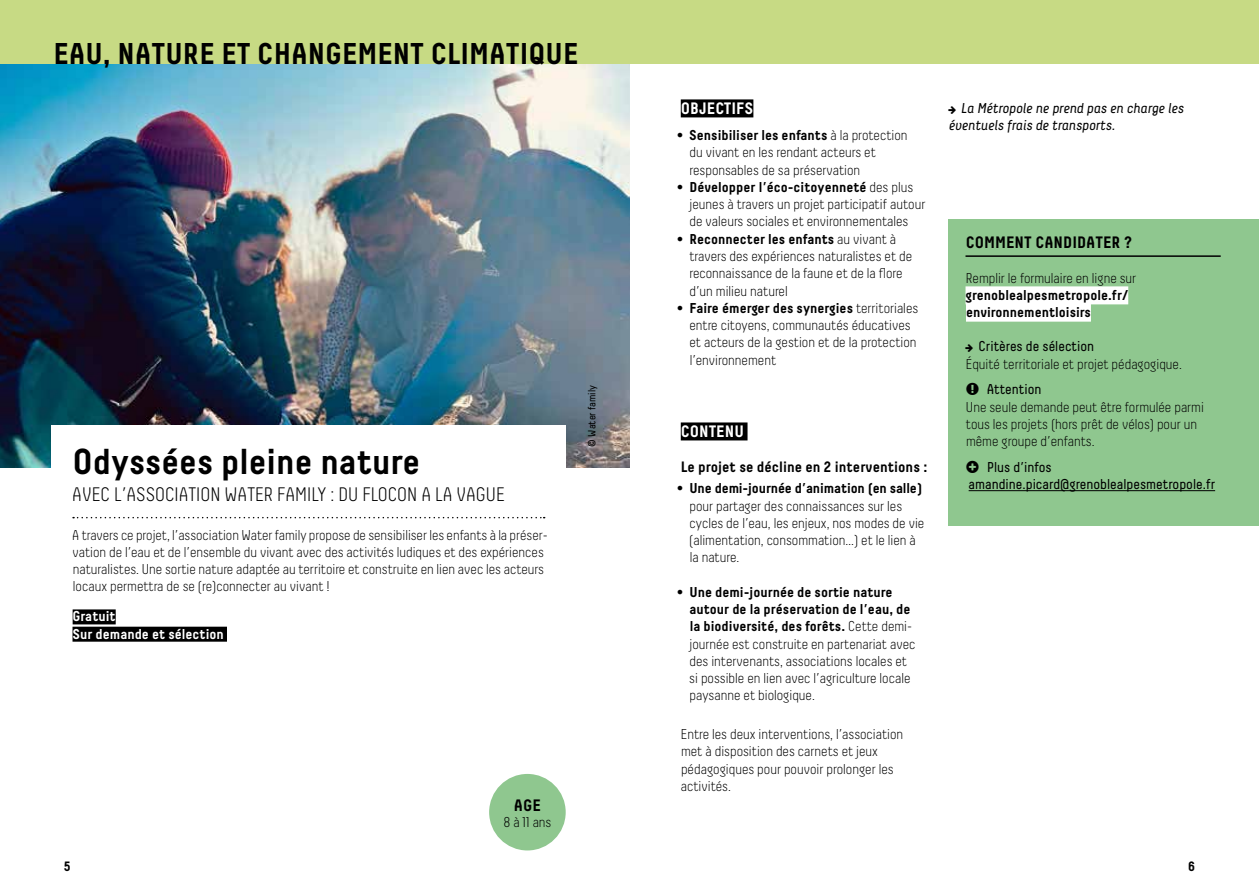
<style>
.page{position:relative;width:1259px;height:893px;background:#fff}
.page>*{position:absolute;margin:0;border:0;box-sizing:border-box;transform-origin:0 0}
.t1{font:700 36px "Decima";color:#000}
.t2{font:700 30px "Decima";color:#000}
.t3{font:300 19.5px "Decima";color:#000}
.t4{font:700 16.5px "Decima";color:#000}
.t5{font:700 16.5px "Decima";color:#fff}
.t6{font:700 15px "Decima";color:#000}
.t7{font:300 14.25px/17.2px "Decima";color:#000}
.t8{font:700 14.25px/17.2px "Decima";color:#000}
.t9{font:14.25px/17.2px "Decima";color:#000}
.t10{font:italic 14.25px/17.2px "Decima";color:#000}
.t11{font:700 14.25px/17.2px "Decima";color:#fff}
.t12{font:700 13.5px "Decima";color:#000}
.t13{font:10.5px "Decima";color:#000}
.s1{font-weight:700}
.s2{font-weight:400}
</style>
<div class="page">
<img style="left:0;top:64px;width:629px;height:404px">
<div style="left:0;top:0;width:629px;height:64px;background:#c7da84"></div>
<div style="left:51px;top:425px;width:515px;height:425px;background:#fff"></div>
<svg style="left:73px;top:517px;width:472px;height:1px"></svg>
<div style="left:73px;top:609px;width:43px;height:15px;background:#000"></div>
<div style="left:72px;top:627px;width:155px;height:15px;background:#000"></div>
<div style="left:629px;top:0;width:630px;height:64px;background:#c7da84"></div>
<div style="left:681px;top:99px;width:72px;height:18px;background:#000"></div>
<div style="left:681px;top:422px;width:66px;height:18px;background:#000"></div>
<div style="left:948px;top:219px;width:311px;height:306px;background:#8fc78f"></div>
<hr style="left:965px;top:255px;width:255px;height:2px;background:#000">
<div style="left:965px;top:286px;width:163px;height:18px;background:#fff"></div>
<div style="left:966px;top:304px;width:125px;height:18px;background:#fff"></div>
<hr style="left:968px;top:490px;width:247px;height:1px;background:#000">
<div style="left:489px;top:774px;width:77px;height:76px;background:#8fc78f;border-radius:50%"></div>
<h2 class="t2" style="left:53px;top:36px;width:526px">EAU, NATURE ET CHANGEMENT CLIMATIQUE</h2>
<h1 class="t1" style="left:72px;top:440px;width:349px">Odyssées pleine nature</h1>
<h3 class="t3" style="left:72px;top:483px;width:434px">AVEC L’ASSOCIATION WATER FAMILY : DU FLOCON A LA VAGUE</h3>
<p class="t7" style="left:72px;top:526px;width:477px">A travers ce projet, l’association Water family propose de sensibiliser les enfants à la préser&shy;vation de l’eau et de l’ensemble du vivant avec des activités ludiques et des expériences naturalistes. Une sortie nature adaptée au territoire et construite en lien avec les acteurs locaux permettra de se (re)connecter au vivant !</p>
<p class="t11" style="left:72px;top:608px;width:153px">Gratuit<br>Sur demande et sélection</p>
<p class="t13" style="left:586px;top:446px;width:63px;rotate:-90deg">© Water family</p>
<p class="t4" style="left:514px;top:795px;width:28px">AGE</p>
<p class="t7" style="left:503px;top:813px;width:50px">8 à 11 ans</p>
<p class="t5" style="left:681px;top:99px;width:74px">OBJECTIFS</p>
<p class="t7" style="left:689px;top:127px;width:219px;text-indent:-13px"><span class="s1">• Sensibiliser les enfants</span> à la protection du vivant en les rendant acteurs et responsables de sa préservation</p>
<p class="t7" style="left:689px;top:178px;width:237px;text-indent:-13px"><span class="s1">• Développer l’éco-citoyenneté</span> des plus jeunes à travers un projet participatif autour de valeurs sociales et environnementales</p>
<p class="t7" style="left:689px;top:230px;width:224px;text-indent:-13px"><span class="s1">• Reconnecter les enfants</span> au vivant à travers des expériences naturalistes et de reconnaissance de la faune et de la flore d’un milieu naturel</p>
<p class="t7" style="left:689px;top:299px;width:230px;text-indent:-13px"><span class="s1">• Faire émerger des synergies</span> territoriales entre citoyens, communautés éducatives et acteurs de la gestion et de la protection l’environnement</p>
<p class="t5" style="left:681px;top:422px;width:65px">CONTENU</p>
<p class="t6" style="left:681px;top:458px;width:248px">Le projet se décline en 2 interventions :</p>
<p class="t8" style="left:676px;top:479px;width:247px">• Une demi-journée d’animation (en salle)</p>
<p class="t7" style="left:689px;top:497px;width:237px">pour partager des connaissances sur les cycles de l’eau, les enjeux, nos modes de vie (alimentation, consommation…) et le lien à la nature.</p>
<p class="t7" style="left:689px;top:583px;width:228px;text-indent:-13px"><span class="s1">• Une demi-journée de sortie nature autour de la préservation de l’eau, de la biodiversité, des forêts.</span> Cette demi&shy;journée est construite en partenariat avec des intervenants, associations locales et si possible en lien avec l’agriculture locale paysanne et biologique.</p>
<p class="t7" style="left:681px;top:725px;width:224px">Entre les deux interventions, l’association met à disposition des carnets et jeux pédagogiques pour pouvoir prolonger les activités.</p>
<p class="t10" style="left:948px;top:99px;width:237px;text-indent:13px">La Métropole ne prend pas en charge les éventuels frais de transports.</p>
<p class="t4" style="left:965px;top:233px;width:168px">COMMENT CANDIDATER ?</p>
<p class="t7" style="left:966px;top:269px;width:172px">Remplir le formulaire en ligne sur</p>
<p class="t8" style="left:965px;top:286px;width:164px">grenoblealpesmetropole.fr/ environnementloisirs</p>
<p class="t9" style="left:978px;top:338px;width:117px">Critères de sélection</p>
<p class="t7" style="left:966px;top:355px;width:218px">Équité territoriale et projet pédagogique.</p>
<p class="t7" style="left:966px;top:381px;width:240px">■ <span class="s2">Attention<br></span>Une seule demande peut être formulée parmi tous les projets (hors prêt de vélos) pour un même groupe d’enfants.</p>
<p class="t9" style="left:968px;top:458px;width:248px;text-indent:18px">Plus d’infos amandine.picard@grenoblealpesmetropole.fr</p>
<p class="t12" style="left:64px;top:858px;width:8px">5</p>
<p class="t12" style="left:1188px;top:858px;width:9px">6</p>
</div>
